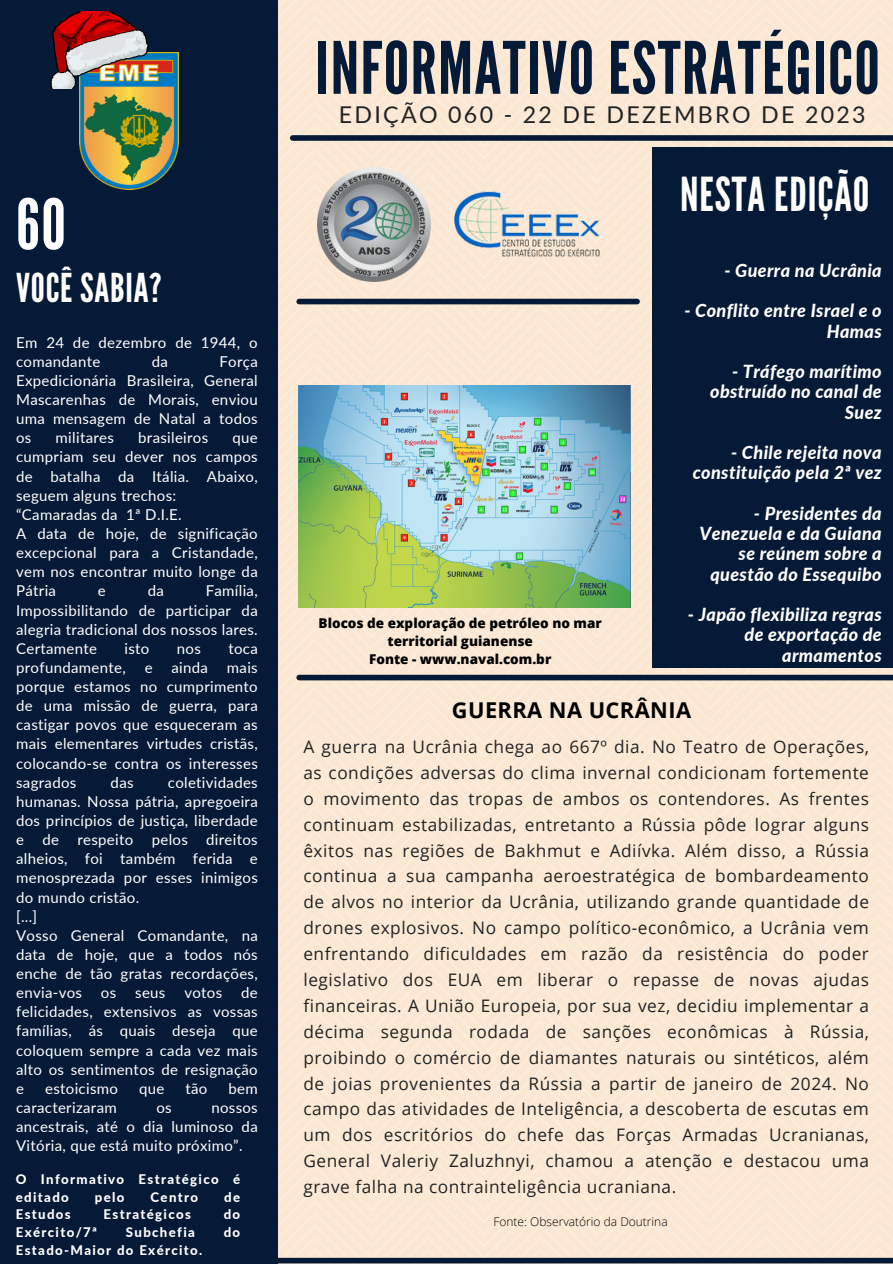
<style>
.page{position:relative;width:893px;height:1264px;background:#fff}
.page>*{position:absolute;margin:0;border:0;box-sizing:border-box;transform-origin:0 0}
.t1{font:72px "League Gothic";letter-spacing:.02em;color:#051a37}
.t2{font:69.45px "League Gothic";color:#fff}
.t3{font:46.8px "League Gothic";letter-spacing:.02em;color:#fff}
.t4{font:39.75px "League Gothic";letter-spacing:.02em;color:#fff}
.t5{font:23.1px "Lato";letter-spacing:.1em;color:#222}
.t6{font:700 21.75px "Open Sans";letter-spacing:.02em;color:#000}
.t7{font:italic 800 18px/20.2px "Lato";letter-spacing:.02em;color:#fff;text-align:right}
.t8{font:17.25px/25.8px "Open Sans";letter-spacing:.03em;color:#222;text-align:justify}
.t9{font:15px/19.2px "Lato";letter-spacing:.02em;color:#fff;text-align:justify}
.t10{font:800 13.5px/18px "Open Sans";color:#000;text-align:center}
.t11{font:800 13.2px/17.7px "Lato";letter-spacing:.1em;color:#fff}
.t12{font:300 12px "Open Sans";color:#000}
</style>
<div class="page">
<img style="left:277px;top:0;width:615px;height:1257px">
<div style="left:0;top:0;width:277px;height:1263px;background:#051a37"></div>
<div style="left:652px;top:148px;width:240px;height:519px;background:#051a37"></div>
<div style="left:299px;top:674px;width:593px;height:6px;background:#051a37"></div>
<div style="left:260px;top:1257px;width:632px;height:6px;background:#051a37"></div>
<div style="left:293px;top:135px;width:599px;height:6px;background:#051a37"></div>
<img style="left:79px;top:52px;width:99px;height:138px">
<img style="left:317px;top:168px;width:113px;height:114px">
<div style="left:299px;top:299px;width:338px;height:5px;background:#051a37"></div>
<img style="left:446px;top:182px;width:157px;height:85px">
<img style="left:50px;top:11px;width:98px;height:78px">
<img style="left:299px;top:385px;width:332px;height:222px">
<p class="t2" style="left:16px;top:184px;width:51px">60</p>
<p class="t4" style="left:16px;top:265px;width:147px">VOCÊ SABIA?</p>
<p class="t9" style="left:16px;top:332px;width:243px">Em 24 de dezembro de 1944, o comandante</p>
<p class="t9" style="left:152px;top:351px;width:18px">da</p>
<p class="t9" style="left:16px;top:351px;width:243px;text-indent:203px">Força Expedicionária Brasileira, General Mascarenhas de Morais, enviou uma mensagem de Natal a todos os</p>
<p class="t9" style="left:56px;top:428px;width:60px">militares</p>
<p class="t9" style="left:138px;top:428px;width:72px">brasileiros</p>
<p class="t9" style="left:16px;top:428px;width:243px;text-indent:216px">que cumpriam seu dever nos campos de batalha da Itália. Abaixo, seguem alguns trechos:</p>
<p class="t9" style="left:16px;top:504px;width:167px">“Camaradas da 1ª D.I.E.</p>
<p class="t9" style="left:16px;top:523px;width:243px">A data de hoje, de significação excepcional para a Cristandade, vem nos encontrar muito longe da Pátria</p>
<p class="t9" style="left:16px;top:581px;width:243px;text-indent:189px">Família, Impossibilitando de participar da alegria tradicional dos nossos lares.<br>Certamente</p>
<p class="t9" style="left:98px;top:581px;width:9px">e</p>
<p class="t9" style="left:148px;top:581px;width:18px">da</p>
<p class="t9" style="left:124px;top:638px;width:26px">isto</p>
<p class="t9" style="left:177px;top:638px;width:25px">nos</p>
<p class="t9" style="left:228px;top:638px;width:31px">toca</p>
<p class="t9" style="left:16px;top:657px;width:111px">profundamente,</p>
<p class="t9" style="left:145px;top:657px;width:9px">e</p>
<p class="t9" style="left:171px;top:657px;width:38px">ainda</p>
<p class="t9" style="left:16px;top:657px;width:243px;text-indent:211px">mais porque estamos no cumprimento de uma missão de guerra, para castigar povos que esqueceram as mais elementares virtudes cristãs, colocando-se contra os interesses sagrados</p>
<p class="t9" style="left:16px;top:772px;width:243px;text-indent:152px">coletividades humanas. Nossa pátria, apregoeira dos princípios de justiça, liberdade e de respeito pelos direitos alheios, foi também ferida e menosprezada por esses inimigos do mundo cristão.</p>
<p class="t9" style="left:16px;top:906px;width:23px">[...]</p>
<p class="t9" style="left:16px;top:925px;width:243px">Vosso General Comandante, na data de hoje, que a todos nós enche de tão gratas recordações, envia-vos</p>
<p class="t9" style="left:111px;top:772px;width:24px">das</p>
<p class="t9" style="left:16px;top:982px;width:243px;text-indent:225px">de felicidades, extensivos as vossas famílias, ás quais deseja que coloquem sempre a cada vez mais alto os sentimentos de resignação e</p>
<p class="t9" style="left:101px;top:982px;width:17px">os</p>
<p class="t9" style="left:135px;top:982px;width:32px">seus</p>
<p class="t9" style="left:184px;top:982px;width:39px">votos</p>
<p class="t9" style="left:45px;top:1078px;width:74px">estoicismo</p>
<p class="t9" style="left:139px;top:1078px;width:27px">que</p>
<p class="t9" style="left:185px;top:1078px;width:23px">tão</p>
<p class="t9" style="left:228px;top:1078px;width:31px">bem</p>
<p class="t9" style="left:16px;top:1097px;width:102px">caracterizaram</p>
<p class="t9" style="left:156px;top:1097px;width:17px">os</p>
<p class="t9" style="left:16px;top:1097px;width:243px;text-indent:195px">nossos ancestrais, até o dia luminoso da Vitória, que está muito próximo”.</p>
<p class="t11" style="left:16px;top:1169px;width:226px">O Informativo Estratégico é editado</p>
<p class="t11" style="left:95px;top:1187px;width:31px">pelo</p>
<p class="t11" style="left:150px;top:1187px;width:49px">Centro</p>
<p class="t11" style="left:224px;top:1187px;width:17px">de</p>
<p class="t11" style="left:16px;top:1205px;width:56px">Estudos</p>
<p class="t11" style="left:104px;top:1205px;width:89px">Estratégicos</p>
<p class="t11" style="left:224px;top:1205px;width:18px">do</p>
<p class="t11" style="left:16px;top:1222px;width:83px">Exército/7ª</p>
<p class="t11" style="left:126px;top:1222px;width:70px">Subchefia</p>
<p class="t11" style="left:224px;top:1222px;width:18px">do</p>
<p class="t11" style="left:16px;top:1240px;width:188px">Estado-Maior do Exército.</p>
<p class="t1" style="left:316px;top:26px;width:565px">INFORMATIVO ESTRATÉGICO</p>
<p class="t5" style="left:339px;top:100px;width:528px">EDIÇÃO 060 - 22 DE DEZEMBRO DE 2023</p>
<p class="t10" style="left:318px;top:613px;width:284px">Blocos de exploração de petróleo no mar territorial guianense</p>
<p class="t10" style="left:369px;top:649px;width:184px">Fonte - www.naval.com.br</p>
<p class="t3" style="left:680px;top:167px;width:191px">NESTA EDIÇÃO</p>
<p class="t7" style="left:724px;top:260px;width:159px">- Guerra na Ucrânia</p>
<p class="t7" style="left:684px;top:300px;width:199px">- Conflito entre Israel e o<br>Hamas</p>
<p class="t7" style="left:710px;top:361px;width:173px">- Tráfego marítimo obstruído no canal de<br>Suez</p>
<p class="t7" style="left:692px;top:442px;width:190px">- Chile rejeita nova constituição pela 2ª vez</p>
<p class="t7" style="left:699px;top:503px;width:184px">- Presidentes da<br>Venezuela e da Guiana se reúnem sobre a questão do Essequibo</p>
<p class="t7" style="left:688px;top:604px;width:195px">- Japão flexibiliza regras de exportação de armamentos</p>
<p class="t6" style="left:452px;top:694px;width:241px">GUERRA NA UCRÂNIA</p>
<p class="t8" style="left:303px;top:733px;width:567px">A guerra na Ucrânia chega ao 667º dia. No Teatro de Operações, as condições adversas do clima invernal condicionam fortemente o movimento das tropas de ambos os contendores. As frentes continuam estabilizadas, entretanto a Rússia pôde lograr alguns êxitos nas regiões de Bakhmut e Adiívka. Além disso, a Rússia continua a sua campanha aeroestratégica de bombardeamento de alvos no interior da Ucrânia, utilizando grande quantidade de drones explosivos. No campo político-econômico, a Ucrânia vem enfrentando dificuldades em razão da resistência do poder legislativo dos EUA em liberar o repasse de novas ajudas financeiras. A União Europeia, por sua vez, decidiu implementar a décima segunda rodada de sanções econômicas à Rússia, proibindo o comércio de diamantes naturais ou sintéticos, além de joias provenientes da Rússia a partir de janeiro de 2024. No campo das atividades de Inteligência, a descoberta de escutas em um dos escritórios do chefe das Forças Armadas Ucranianas, General Valeriy Zaluzhnyi, chamou a atenção e destacou uma grave falha na contrainteligência ucraniana.</p>
<p class="t12" style="left:493px;top:1212px;width:176px">Fonte: Observatório da Doutrina</p>
</div>
